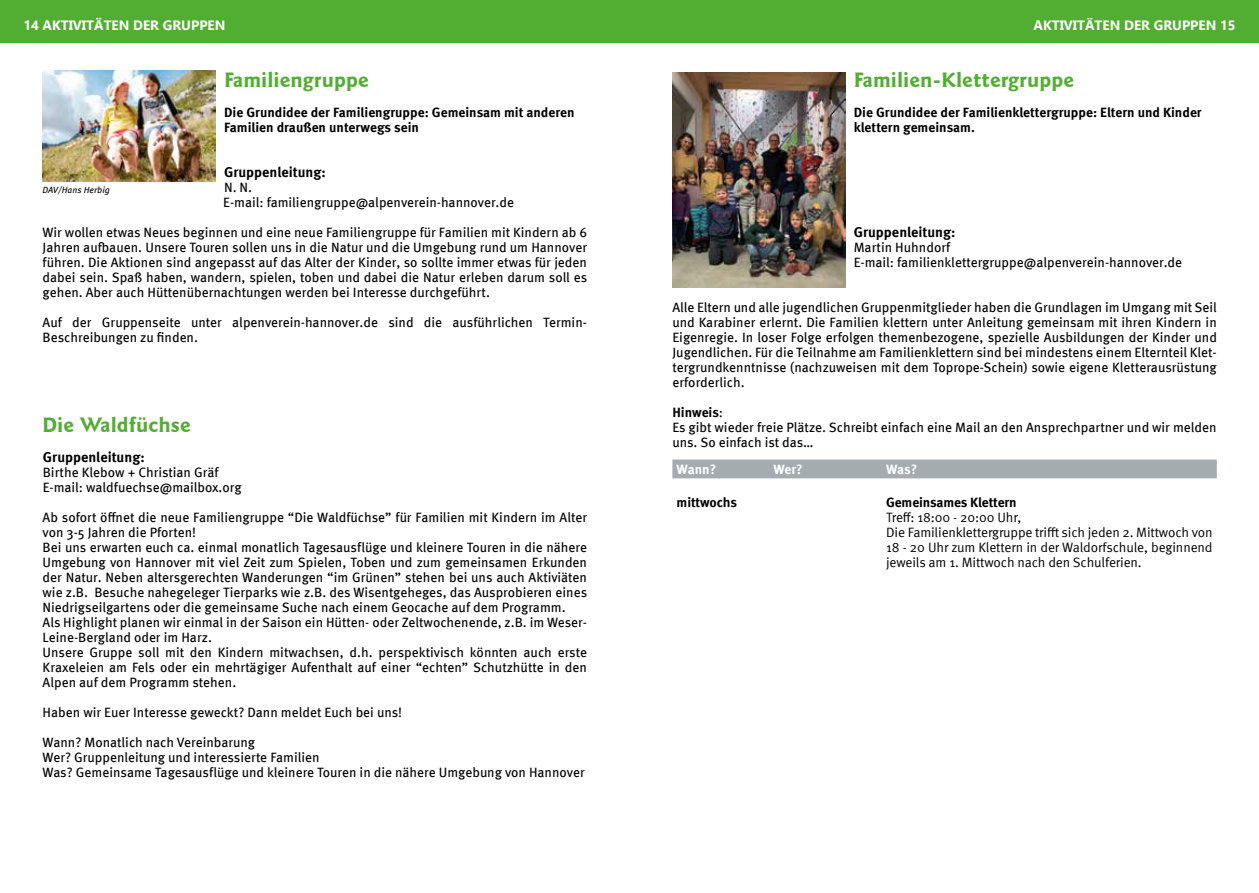
<style>
.page{position:relative;width:1259px;height:893px;background:#fff}
.page>*{position:absolute;margin:0;border:0;box-sizing:border-box;transform-origin:0 0}
.ABF_Group_Header{font:700 21px "Goudy Sans IT Cby BT";color:#52ae32}
.ABF_Gruppenleitung{font:700 14.25px "Meta Pro";color:#000}
.ABF_Group_Info_text{font:13.5px/15px "Meta Pro";color:#000;text-align:justify}
.ABF_Group_Tabel_Text{font:13.5px/15px "Meta Pro";letter-spacing:-.01em;color:#000;text-align:justify}
.ABF_Group_Header_kle{font:700 13.5px/15px "Meta Pro";color:#000}
.ABF_Seite_header{font:700 13.5px "Ebrima";color:#fff}
.ABF_Group_Tabel_Text-2{font:700 13.5px "Meta Pro";letter-spacing:-.01em;color:#000}
.Absatzformat_6{font:700 13.5px "Meta Pro";letter-spacing:-.01em;color:#fff}
.ABF_Group_Info_text-2{font:700 13.5px "Meta Pro";color:#000}
.ABF_Biild_Test{font:italic 9px "Meta Pro";color:#000}
.s1{font-weight:400}
</style>
<div class="page">
<div style="left:0;top:0;width:629px;height:43px;background:#52ae32"></div>
<div style="left:629px;top:0;width:630px;height:43px;background:#52ae32"></div>
<img style="left:43px;top:71px;width:172px;height:111px">
<div style="left:672px;top:460px;width:544px;height:18px;background:#a4acb1"></div>
<img style="left:672px;top:72px;width:173px;height:215px">
<p class="ABF_Seite_header" style="left:23px;top:14px;width:204px">14 AKTIVITÄTEN DER GRUPPEN</p>
<p class="ABF_Seite_header" style="left:1033px;top:14px;width:204px">AKTIVITÄTEN DER GRUPPEN 15</p>
<p class="ABF_Biild_Test" style="left:43px;top:183px;width:69px">DAV/Hans Herbig</p>
<p class="ABF_Group_Header" style="left:224px;top:66px;width:146px">Familiengruppe</p>
<p class="ABF_Group_Header_kle" style="left:224px;top:104px;width:352px">Die Grundidee der Familiengruppe: Gemeinsam mit anderen<br>Familien draußen unterwegs sein</p>
<p class="ABF_Gruppenleitung" style="left:224px;top:161px;width:103px">Gruppenleitung:</p>
<p class="ABF_Group_Info_text" style="left:224px;top:179px;width:30px">N. N.</p>
<p class="ABF_Group_Info_text" style="left:223px;top:194px;width:292px">E-mail: familiengruppe@alpenverein-hannover.de</p>
<p class="ABF_Group_Info_text" style="left:43px;top:224px;width:546px">Wir wollen etwas Neues beginnen und eine neue Familiengruppe für Familien mit Kindern ab 6<br>Jahren aufbauen. Unsere Touren sollen uns in die Natur und die Umgebung rund um Hannover führen. Die Aktionen sind angepasst auf das Alter der Kinder, so sollte immer etwas für jeden dabei sein. Spaß haben, wandern, spielen, toben und dabei die Natur erleben darum soll es gehen. Aber auch Hüttenübernachtungen werden bei Interesse durchgeführt.</p>
<p class="ABF_Group_Info_text" style="left:43px;top:314px;width:546px">Auf der Gruppenseite unter alpenverein-hannover.de sind die ausführlichen Termin-<br>Beschreibungen zu finden.</p>
<p class="ABF_Group_Header" style="left:43px;top:411px;width:150px">Die Waldfüchse</p>
<p class="ABF_Gruppenleitung" style="left:43px;top:446px;width:103px">Gruppenleitung:</p>
<p class="ABF_Group_Info_text" style="left:43px;top:464px;width:177px">Birthe Klebow + Christian Gräf</p>
<p class="ABF_Group_Info_text" style="left:43px;top:479px;width:200px">E-mail: waldfuechse@mailbox.org</p>
<p class="ABF_Group_Info_text" style="left:43px;top:509px;width:546px">Ab sofort öffnet die neue Familiengruppe “Die Waldfüchse” für Familien mit Kindern im Alter von 3-5 Jahren die Pforten!</p>
<p class="ABF_Group_Info_text" style="left:43px;top:539px;width:546px">Bei uns erwarten euch ca. einmal monatlich Tagesausflüge und kleinere Touren in die nähere Umgebung von Hannover mit viel Zeit zum Spielen, Toben und zum gemeinsamen Erkunden der Natur. Neben altersgerechten Wanderungen “im Grünen” stehen bei uns auch Aktiviäten wie z.B. Besuche nahegeleger Tierparks wie z.B. des Wisentgeheges, das Ausprobieren eines Niedrigseilgartens oder die gemeinsame Suche nach einem Geocache auf dem Programm.</p>
<p class="ABF_Group_Info_text" style="left:43px;top:614px;width:546px">Als Highlight planen wir einmal in der Saison ein Hütten- oder Zeltwochenende, z.B. im Weser-<br>Leine-Bergland oder im Harz.</p>
<p class="ABF_Group_Info_text" style="left:43px;top:644px;width:546px">Unsere Gruppe soll mit den Kindern mitwachsen, d.h. perspektivisch könnten auch erste Kraxeleien am Fels oder ein mehrtägiger Aufenthalt auf einer “echten” Schutzhütte in den Alpen auf dem Programm stehen.</p>
<p class="ABF_Group_Info_text" style="left:43px;top:704px;width:361px">Haben wir Euer Interesse geweckt? Dann meldet Euch bei uns!</p>
<p class="ABF_Group_Info_text" style="left:43px;top:734px;width:214px">Wann? Monatlich nach Vereinbarung</p>
<p class="ABF_Group_Info_text" style="left:43px;top:749px;width:278px">Wer? Gruppenleitung und interessierte Familien</p>
<p class="ABF_Group_Info_text" style="left:43px;top:764px;width:543px">Was? Gemeinsame Tagesausflüge und kleinere Touren in die nähere Umgebung von Hannover</p>
<p class="ABF_Group_Header" style="left:854px;top:66px;width:222px">Familien-Klettergruppe</p>
<p class="ABF_Group_Header_kle" style="left:854px;top:104px;width:349px">Die Grundidee der Familienklettergruppe: Eltern und Kinder klettern gemeinsam.</p>
<p class="ABF_Gruppenleitung" style="left:854px;top:221px;width:103px">Gruppenleitung:</p>
<p class="ABF_Group_Info_text" style="left:854px;top:239px;width:98px">Martin Huhndorf</p>
<p class="ABF_Group_Info_text" style="left:854px;top:254px;width:330px">E-mail: familienklettergruppe@alpenverein-hannover.de</p>
<p class="ABF_Group_Info_text" style="left:672px;top:299px;width:546px">Alle Eltern und alle jugendlichen Gruppenmitglieder haben die Grundlagen im Umgang mit Seil und Karabiner erlernt. Die Familien klettern unter Anleitung gemeinsam mit ihren Kindern in Eigenregie. In loser Folge erfolgen themenbezogene, spezielle Ausbildungen der Kinder und Jugendlichen. Für die Teilnahme am Familienklettern sind bei mindestens einem Elternteil Klet&shy;tergrundkenntnisse (nachzuweisen mit dem Toprope-Schein) sowie eigene Kletterausrüstung erforderlich.</p>
<p class="ABF_Group_Info_text-2" style="left:672px;top:401px;width:52px">Hinweis<span class="s1">:</span></p>
<p class="ABF_Group_Info_text" style="left:672px;top:419px;width:546px">Es gibt wieder freie Plätze. Schreibt einfach eine Mail an den Ansprechpartner und wir melden uns. So einfach ist das…</p>
<p class="Absatzformat_6" style="left:676px;top:459px;width:41px">Wann?</p>
<p class="Absatzformat_6" style="left:773px;top:459px;width:31px">Wer?</p>
<p class="Absatzformat_6" style="left:886px;top:459px;width:33px">Was?</p>
<p class="ABF_Group_Tabel_Text-2" style="left:676px;top:491px;width:62px">mittwochs</p>
<p class="ABF_Group_Tabel_Text-2" style="left:886px;top:491px;width:132px">Gemeinsames Klettern</p>
<p class="ABF_Group_Tabel_Text" style="left:886px;top:509px;width:137px">Treff: 18:00 - 20:00 Uhr,</p>
<p class="ABF_Group_Tabel_Text" style="left:886px;top:524px;width:328px">Die Familienklettergruppe trifft sich jeden 2. Mittwoch von 18 - 20 Uhr zum Klettern in der Waldorfschule, beginnend jeweils am 1. Mittwoch nach den Schulferien.</p>
</div>
